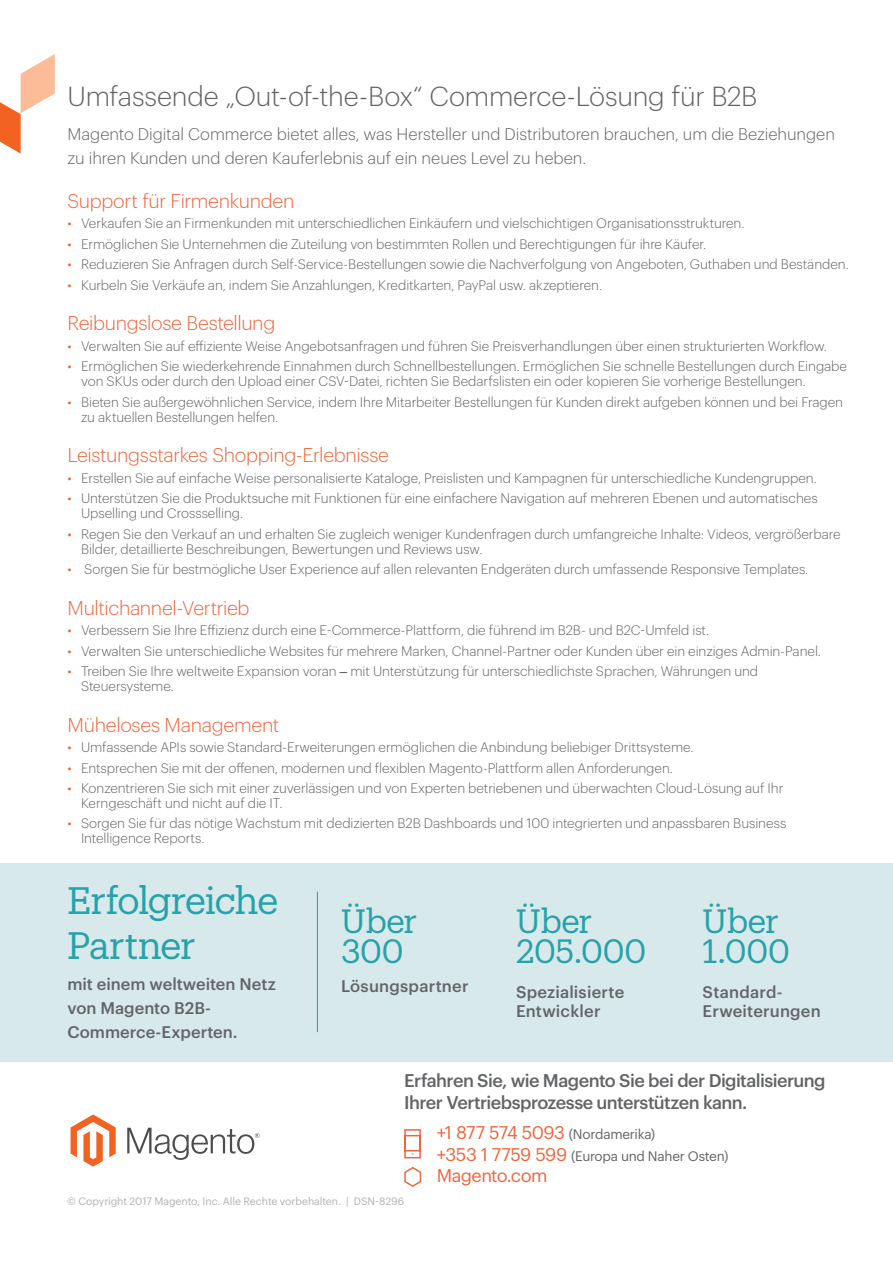
<style>
.page{position:relative;width:893px;height:1263px;background:#fff}
.page>*{position:absolute;margin:0;border:0;box-sizing:border-box;transform-origin:0 0}
.Body_Callout{font:37.5px/45px "Produkt";letter-spacing:-.03em;color:#27a2a9}
.Body_Callout-2{font:33px/30px "Produkt";letter-spacing:-.01em;color:#27a2a9}
.t1{font:300 27px "Graphik";letter-spacing:-.005em;color:#636466}
.t2{font:300 19.5px "Graphik";letter-spacing:-.015em;color:#ee663d}
.t3{font:500 18px/21.6px "Graphik";letter-spacing:-.03em;color:#636466}
.t4{font:18px "Graphik";letter-spacing:-.03em;color:#ee663d}
.t5{font:300 16.5px/24px "Graphik";letter-spacing:-.005em;color:#636466}
.Statement{font:500 16.5px/24px "Graphik";letter-spacing:.01em;color:#636466}
.t6{font:300 13.5px/15px "Graphik";letter-spacing:-.005em;color:#636466}
.t7{font:13.5px/21.6px "Graphik";letter-spacing:-.02em;color:#636466}
.t8{font:10.5px "Graphik";letter-spacing:-.005em;color:#b1b1b3}
.s1{color:#ee662e}
.s2{font-family:"Arial";font-weight:400}
.s3{font-size:18px;color:#ee663d}
</style>
<div class="page">
<svg style="left:0;top:54px;width:55px;height:100px"></svg>
<svg style="left:71px;top:1114px;width:45px;height:53px"></svg>
<svg style="left:127px;top:1128px;width:133px;height:32px"></svg>
<svg style="left:404px;top:1129px;width:17px;height:30px"></svg>
<svg style="left:404px;top:1166px;width:18px;height:21px"></svg>
<div style="left:0;top:863px;width:893px;height:198px;background:#d7e9eb"></div>
<hr style="left:317px;top:892px;width:1px;height:140px;background:#26a3a8">
<p class="t1" style="left:68px;top:77px;width:692px">Umfassende „Out-of-the-Box“ Commerce-Lösung für B2B</p>
<p class="t5" style="left:68px;top:121px;width:769px">Magento Digital Commerce bietet alles, was Hersteller und Distributoren brauchen, um die Beziehungen zu ihren Kunden und deren Kauferlebnis auf ein neues Level zu heben.</p>
<p class="t2" style="left:68px;top:187px;width:228px">Support für Firmenkunden</p>
<p class="t6" style="left:68px;top:215px;width:678px"><span class="s1">•</span> Verkaufen Sie an Firmenkunden mit unterschiedlichen Einkäufern und vielschichtigen Organisationsstrukturen.</p>
<p class="t6" style="left:68px;top:235px;width:640px"><span class="s1">•</span> Ermöglichen Sie Unternehmen die Zuteilung von bestimmten Rollen und Berechtigungen für ihre Käufer.</p>
<p class="t6" style="left:68px;top:256px;width:783px"><span class="s1">•</span> Reduzieren Sie Anfragen durch Self-Service-Bestellungen sowie die Nachverfolgung von Angeboten, Guthaben und Beständen.</p>
<p class="t6" style="left:68px;top:276px;width:536px"><span class="s1">•</span> Kurbeln Sie Verkäufe an, indem Sie Anzahlungen, Kreditkarten, PayPal usw. akzeptieren.</p>
<p class="t2" style="left:68px;top:309px;width:209px">Reibungslose Bestellung</p>
<p class="t6" style="left:68px;top:337px;width:761px"><span class="s1">•</span> Verwalten Sie auf effiziente Weise Angebotsanfragen und führen Sie Preisverhandlungen über einen strukturierten Workflow.</p>
<p class="t6" style="left:81px;top:358px;width:768px;text-indent:-14px"><span class="s1">•</span> Ermöglichen Sie wiederkehrende Einnahmen durch Schnellbestellungen. Ermöglichen Sie schnelle Bestellungen durch Eingabe von SKUs oder durch den Upload einer CSV-Datei, richten Sie Bedarfslisten ein oder kopieren Sie vorherige Bestellungen.</p>
<p class="t6" style="left:81px;top:393px;width:764px;text-indent:-14px"><span class="s1">•</span> Bieten Sie außergewöhnlichen Service, indem Ihre Mitarbeiter Bestellungen für Kunden direkt aufgeben können und bei Fragen zu aktuellen Bestellungen helfen.</p>
<p class="t2" style="left:68px;top:441px;width:323px">Leistungsstarkes Shopping-Erlebnisse</p>
<p class="t6" style="left:68px;top:469px;width:751px"><span class="s1">•</span> Erstellen Sie auf einfache Weise personalisierte Kataloge, Preislisten und Kampagnen für unterschiedliche Kundengruppen.</p>
<p class="t6" style="left:81px;top:490px;width:738px;text-indent:-14px"><span class="s1">•</span> Unterstützen Sie die Produktsuche mit Funktionen für eine einfachere Navigation auf mehreren Ebenen und automatisches<br>Upselling und Crossselling.</p>
<p class="t6" style="left:81px;top:525px;width:761px;text-indent:-14px"><span class="s1">•</span> Regen Sie den Verkauf an und erhalten Sie zugleich weniger Kundenfragen durch umfangreiche Inhalte: Videos, vergrößerbare<br>Bilder, detaillierte Beschreibungen, Bewertungen und Reviews usw.</p>
<p class="t6" style="left:68px;top:561px;width:742px"><span class="s1">•</span> Sorgen Sie für bestmögliche User Experience auf allen relevanten Endgeräten durch umfassende Responsive Templates.</p>
<p class="t2" style="left:68px;top:594px;width:184px">Multichannel-Vertrieb</p>
<p class="t6" style="left:68px;top:622px;width:643px"><span class="s1">•</span> Verbessern Sie Ihre Effizienz durch eine E-Commerce-Plattform, die führend im B2B- und B2C-Umfeld ist.</p>
<p class="t6" style="left:68px;top:642px;width:755px"><span class="s1">•</span> Verwalten Sie unterschiedliche Websites für mehrere Marken, Channel-Partner oder Kunden über ein einziges Admin-Panel.</p>
<p class="t6" style="left:81px;top:663px;width:679px;text-indent:-14px"><span class="s1">•</span> Treiben Sie Ihre weltweite Expansion voran <span class="s2">‒</span> mit Unterstützung für unterschiedlichste Sprachen, Währungen und<br>Steuersysteme.</p>
<p class="t2" style="left:68px;top:711px;width:213px">Müheloses Management</p>
<p class="t6" style="left:68px;top:739px;width:628px"><span class="s1">•</span> Umfassende APIs sowie Standard-Erweiterungen ermöglichen die Anbindung beliebiger Drittsysteme.</p>
<p class="t6" style="left:68px;top:759px;width:607px"><span class="s1">•</span> Entsprechen Sie mit der offenen, modernen und flexiblen Magento-Plattform allen Anforderungen.</p>
<p class="t6" style="left:81px;top:780px;width:704px;text-indent:-14px"><span class="s1">•</span> Konzentrieren Sie sich mit einer zuverlässigen und von Experten betriebenen und überwachten Cloud-Lösung auf Ihr<br>Kerngeschäft und nicht auf die IT.</p>
<p class="t6" style="left:81px;top:815px;width:707px;text-indent:-14px"><span class="s1">•</span> Sorgen Sie für das nötige Wachstum mit dedizierten B2B Dashboards und 100 integrierten und anpassbaren Business<br>Intelligence Reports.</p>
<p class="Body_Callout" style="left:68px;top:876px;width:212px">Erfolgreiche<br>Partner</p>
<p class="Statement" style="left:68px;top:970px;width:210px">mit einem weltweiten Netz von Magento B2B-<br>Commerce-Experten.</p>
<p class="Body_Callout-2" style="left:341px;top:905px;width:78px">Über<br>300</p>
<p class="Statement" style="left:341px;top:973px;width:129px">Lösungspartner</p>
<p class="Body_Callout-2" style="left:516px;top:905px;width:132px">Über<br>205.000</p>
<p class="Statement" style="left:516px;top:978px;width:110px">Spezialisierte</p>
<p class="Statement" style="left:516px;top:998px;width:86px">Entwickler</p>
<p class="Body_Callout-2" style="left:703px;top:905px;width:89px">Über<br>1.000</p>
<p class="Statement" style="left:703px;top:980px;width:120px;line-height:19.8px">Standard-<br>Erweiterungen</p>
<p class="t3" style="left:404px;top:1068px;width:423px">Erfahren Sie, wie Magento Sie bei der Digitalisierung<br>Ihrer Vertriebsprozesse unterstützen kann.</p>
<p class="t7" style="left:437px;top:1122px;width:293px"><span class="s3">+1 877 574 5093</span> (Nordamerika)<br><span class="s3">+353 1 7759 599</span> (Europa und Naher Osten)</p>
<p class="t4" style="left:437px;top:1162px;width:112px">Magento.com</p>
<p class="t8" style="left:67px;top:1193px;width:339px">© Copyright 2017 Magento, Inc. Alle Rechte vorbehalten. | DSN-8296</p>
</div>
